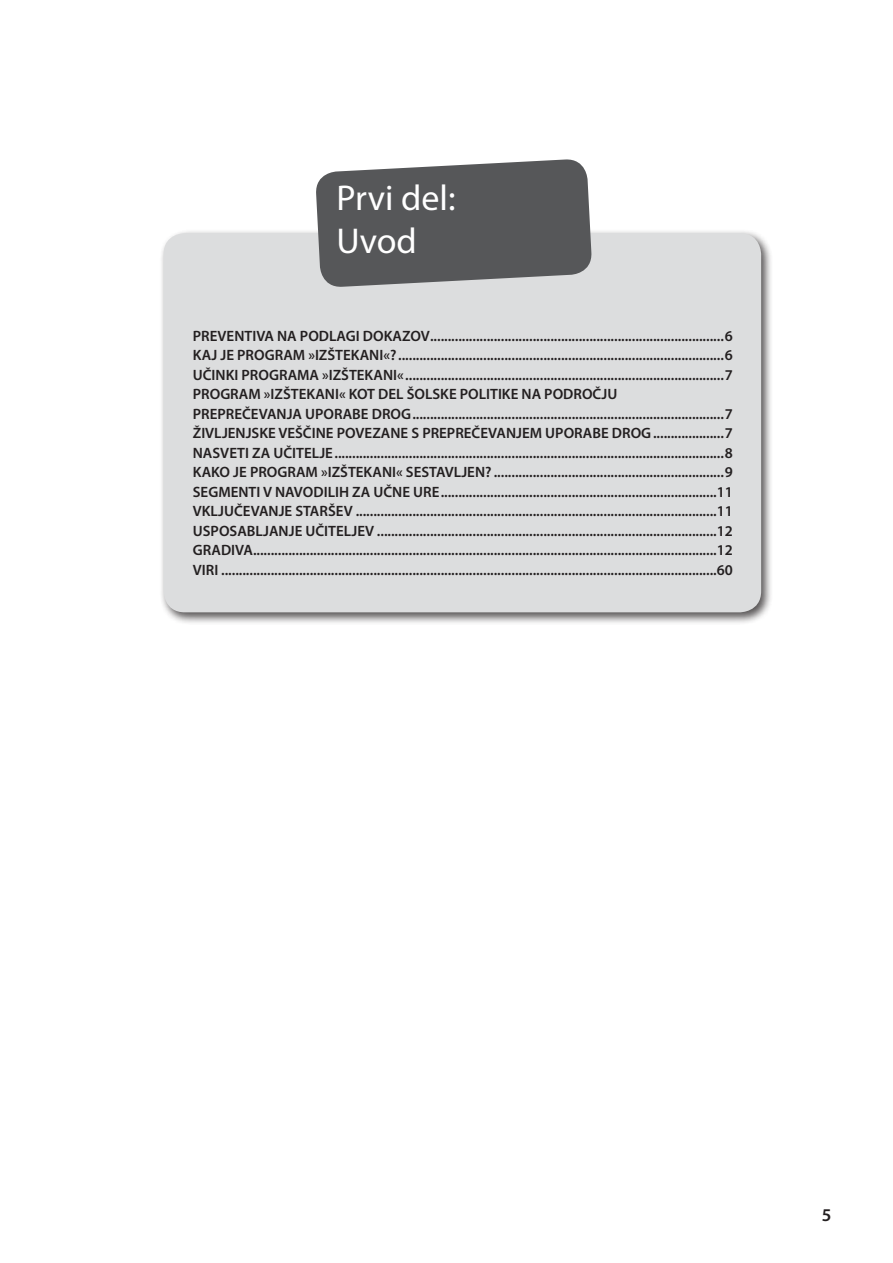
<style>
.page{position:relative;width:893px;height:1263px;background:#fff}
.page>*{position:absolute;margin:0;border:0;box-sizing:border-box;transform-origin:0 0}
.t1{font:36px/43.2px "Myriad Pro";color:#fff}
.t2{font:600 18px "Myriad Pro";color:#231f20}
.t3{font:600 15px/19.5px "Myriad Pro";color:#231f20}
</style>
<div class="page">
<div style="left:160px;top:229px;width:614px;height:396px;background:#231f20;opacity:.75"></div>
<div style="left:164px;top:233px;width:597px;height:379px;background:#dcddde;border-radius:21px"></div>
<svg style="left:315px;top:159px;width:277px;height:128px;background:#696a6b"></svg>
<h1 class="t1" style="left:337px;top:176px;width:120px">Prvi del:<br>Uvod</h1>
<p class="t3" style="left:193px;top:326px;width:542px">PREVENTIVA NA PODLAGI DOKAZOV...................................................................................6<br>KAJ JE PROGRAM »IZŠTEKANI«? ............................................................................................6<br>UČINKI PROGRAMA »IZŠTEKANI«..........................................................................................7<br>PROGRAM »IZŠTEKANI« KOT DEL ŠOLSKE POLITIKE NA PODROČJU<br>PREPREČEVANJA UPORABE DROG........................................................................................7<br>ŽIVLJENJSKE VEŠČINE POVEZANE S PREPREČEVANJEM UPORABE DROG....................7<br>NASVETI ZA UČITELJE..............................................................................................................8<br>KAKO JE PROGRAM »IZŠTEKANI« SESTAVLJEN? .................................................................9<br>SEGMENTI V NAVODILIH ZA UČNE URE..............................................................................11<br>VKLJUČEVANJE STARŠEV ......................................................................................................11<br>USPOSABLJANJE UČITELJEV ................................................................................................12<br>GRADIVA...................................................................................................................................12<br>VIRI ............................................................................................................................................60</p>
<p class="t2" style="left:822px;top:1204px;width:11px">5</p>
</div>
